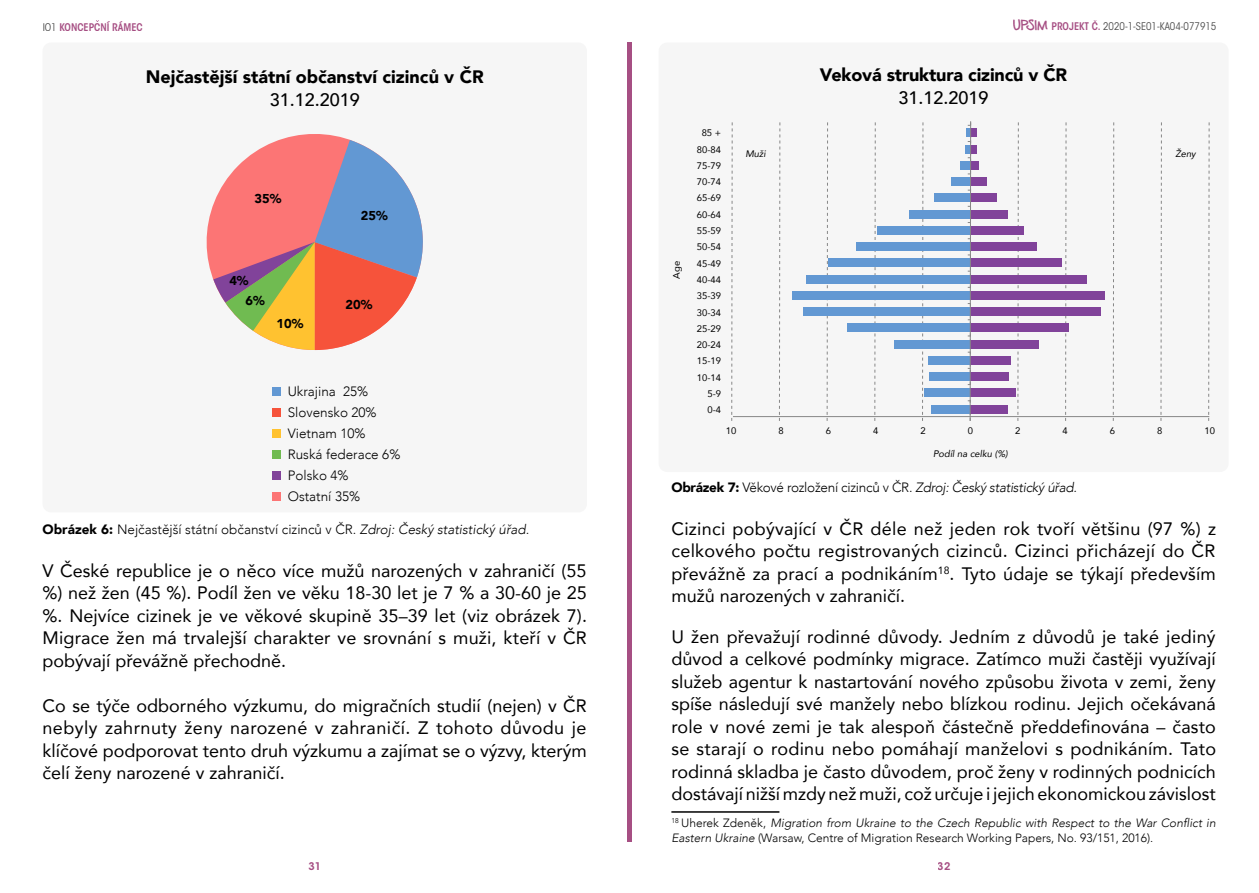
<style>
.page{position:relative;width:1259px;height:893px;background:#fff}
.page>*{position:absolute;margin:0;border:0;box-sizing:border-box;transform-origin:0 0}
.t1{font:18px/22.5px "Avenir";color:#000;text-align:justify}
.t2{font:900 18px "Avenir";color:#000}
.t3{font:500 18px "Avenir";color:#000}
.t4{font:300 13.5px/21px "Avenir";color:#000}
.t5{font:italic 300 13.5px "Avenir";letter-spacing:-.02em;color:#000}
.t6{font:900 12.9px "Avenir";color:#000}
.t7{font:italic 300 12px/15px "Avenir";color:#000}
.t8{font:condensed 10.5px "ITC Avant Garde Std";color:#000}
.t9{font:600 condensed 10.5px "ITC Avant Garde Std";color:#80034e}
.t10{font:600 10.5px "ITC Avant Garde Std";color:#80034e}
.t11{font:9.45px/16.4px "Avenir";color:#000;text-align:right}
.t12{font:italic 9.45px "Avenir";color:#000}
.s1{font-weight:400;color:#000}
.s2{font-family:"Coert Schrift Dik";font-stretch:normal;color:#80034e}
.s3{font-weight:600;color:#80034e}
.s4{font-weight:900}
.s5{font-style:italic}
.s6{font-weight:900;font-style:normal}
.s7{font-style:normal}
</style>
<div class="page">
<hr style="left:627px;top:43px;width:4px;height:799px;background:#a64f83">
<div style="left:43px;top:43px;width:544px;height:469px;background:#f6f6f6;border-radius:9px"></div>
<div style="left:272px;top:387px;width:9px;height:9px;background:#6298d3"></div>
<div style="left:272px;top:408px;width:9px;height:9px;background:#f6533b"></div>
<div style="left:272px;top:429px;width:9px;height:9px;background:#ffc230"></div>
<div style="left:272px;top:450px;width:9px;height:9px;background:#70bb51"></div>
<div style="left:272px;top:471px;width:9px;height:9px;background:#81439a"></div>
<div style="left:272px;top:492px;width:9px;height:9px;background:#fc7575"></div>
<svg style="left:206px;top:134px;width:144px;height:145px"></svg>
<svg style="left:213px;top:140px;width:210px;height:210px"></svg>
<div style="left:658px;top:43px;width:570px;height:429px;background:#f6f6f6;border-radius:9px"></div>
<hr style="left:671px;top:811px;width:108px;height:2px;background:#000">
<hr style="left:733px;top:416px;width:476px;height:1px;background:#878787">
<svg style="left:731px;top:122px;width:1px;height:299px"></svg>
<svg style="left:779px;top:122px;width:1px;height:299px"></svg>
<svg style="left:827px;top:122px;width:1px;height:299px"></svg>
<svg style="left:874px;top:122px;width:1px;height:299px"></svg>
<svg style="left:922px;top:122px;width:1px;height:299px"></svg>
<svg style="left:1017px;top:123px;width:1px;height:298px"></svg>
<svg style="left:1065px;top:122px;width:1px;height:299px"></svg>
<svg style="left:1113px;top:122px;width:1px;height:299px"></svg>
<svg style="left:1160px;top:141px;width:1px;height:280px"></svg>
<svg style="left:1208px;top:122px;width:1px;height:299px"></svg>
<div style="left:792px;top:291px;width:178px;height:9px;background:#6298d3"></div>
<div style="left:970px;top:291px;width:135px;height:9px;background:#81439a"></div>
<div style="left:806px;top:275px;width:164px;height:8px;background:#6298d3"></div>
<div style="left:970px;top:275px;width:117px;height:8px;background:#81439a"></div>
<div style="left:828px;top:258px;width:142px;height:9px;background:#6298d3"></div>
<div style="left:970px;top:258px;width:92px;height:9px;background:#81439a"></div>
<div style="left:856px;top:242px;width:114px;height:9px;background:#6298d3"></div>
<div style="left:970px;top:242px;width:67px;height:9px;background:#81439a"></div>
<div style="left:877px;top:226px;width:93px;height:9px;background:#6298d3"></div>
<div style="left:970px;top:226px;width:54px;height:9px;background:#81439a"></div>
<div style="left:909px;top:210px;width:61px;height:8px;background:#6298d3"></div>
<div style="left:970px;top:210px;width:38px;height:8px;background:#81439a"></div>
<div style="left:934px;top:193px;width:36px;height:9px;background:#6298d3"></div>
<div style="left:970px;top:193px;width:27px;height:9px;background:#81439a"></div>
<div style="left:931px;top:405px;width:39px;height:8px;background:#6298d3"></div>
<div style="left:970px;top:405px;width:38px;height:8px;background:#81439a"></div>
<div style="left:924px;top:389px;width:46px;height:8px;background:#6298d3"></div>
<div style="left:970px;top:389px;width:45px;height:8px;background:#81439a"></div>
<div style="left:929px;top:372px;width:41px;height:9px;background:#6298d3"></div>
<div style="left:970px;top:372px;width:38px;height:9px;background:#81439a"></div>
<div style="left:928px;top:356px;width:42px;height:9px;background:#6298d3"></div>
<div style="left:970px;top:356px;width:41px;height:9px;background:#81439a"></div>
<div style="left:893px;top:340px;width:77px;height:8px;background:#6298d3"></div>
<div style="left:970px;top:340px;width:69px;height:8px;background:#81439a"></div>
<div style="left:847px;top:324px;width:123px;height:8px;background:#6298d3"></div>
<div style="left:970px;top:324px;width:98px;height:8px;background:#81439a"></div>
<div style="left:803px;top:307px;width:167px;height:9px;background:#6298d3"></div>
<div style="left:970px;top:307px;width:131px;height:9px;background:#81439a"></div>
<div style="left:951px;top:177px;width:19px;height:9px;background:#6298d3"></div>
<div style="left:970px;top:177px;width:16px;height:9px;background:#81439a"></div>
<div style="left:960px;top:161px;width:10px;height:9px;background:#6298d3"></div>
<div style="left:970px;top:161px;width:8px;height:9px;background:#81439a"></div>
<div style="left:965px;top:145px;width:5px;height:8px;background:#6298d3"></div>
<div style="left:970px;top:145px;width:6px;height:8px;background:#81439a"></div>
<div style="left:970px;top:128px;width:7px;height:9px;background:#81439a"></div>
<svg style="left:966px;top:121px;width:5px;height:300px"></svg>
<p class="t9" style="left:43px;top:20px;width:102px"><span class="s1">IO1</span> KONCEPCNÍ RÁMEC</p>
<p class="t8" style="left:1013px;top:20px;width:205px"><span class="s2">UPSIM</span> <span class="s3">PROJEKT C.</span> 2020-1-SE01-KA04-077915</p>
<p class="t2" style="left:146px;top:61px;width:339px">Nejčastější státní občanství cizinců v ČR</p>
<p class="t3" style="left:270px;top:84px;width:92px">31.12.2019</p>
<p class="t2" style="left:820px;top:60px;width:249px">Veková struktura cizinců v ČR</p>
<p class="t3" style="left:898px;top:82px;width:92px">31.12.2019</p>
<p class="t6" style="left:254px;top:187px;width:28px">35%</p>
<p class="t6" style="left:229px;top:270px;width:21px">4%</p>
<p class="t6" style="left:245px;top:290px;width:21px">6%</p>
<p class="t6" style="left:277px;top:312px;width:28px">10%</p>
<p class="t6" style="left:361px;top:204px;width:28px">25%</p>
<p class="t6" style="left:345px;top:293px;width:28px">20%</p>
<p class="t4" style="left:288px;top:380px;width:114px">Ukrajina 25%<br>Slovensko 20%<br>Vietnam 10%<br>Ruská federace 6%<br>Polsko 4%<br>Ostatní 35%</p>
<p class="t4" style="left:43px;top:518px;width:488px"><span class="s4">Obrázek 6:</span> Nejčastější státní občanství cizinců v ČR. <span class="s5">Zdroj: Český statistický úřad.</span></p>
<p class="t1" style="left:43px;top:559px;width:546px">V České republice je o něco více mužů narozených v zahraničí (55 %) než žen (45 %). Podíl žen ve věku 18-30 let je 7 % a 30-60 je 25 %. Nejvíce cizinek je ve věkové skupině 35–39 let (viz obrázek 7).<br>Migrace žen má trvalejší charakter ve srovnání s muži, kteří v ČR pobývají převážně přechodně.</p>
<p class="t1" style="left:43px;top:694px;width:546px">Co se týče odborného výzkumu, do migračních studií (nejen) v ČR nebyly zahrnuty ženy narozené v zahraničí. Z tohoto důvodu je klíčové podporovat tento druh výzkumu a zajímat se o výzvy, kterým čelí ženy narozené v zahraničí.</p>
<p class="t11" style="left:668px;top:279px;width:19px;rotate:-90deg">Age</p>
<p class="t11" style="left:697px;top:125px;width:26px">85 +<br>80-84<br>75-79<br>70-74<br>65-69<br>60-64<br>55-59<br>50-54<br>45-49<br>40-44<br>35-39<br>30-34<br>25-29<br>20-24<br>15-19<br>10-14<br>5-9<br>0-4</p>
<p class="t12" style="left:745px;top:148px;width:22px">Muži</p>
<p class="t12" style="left:1175px;top:148px;width:22px">Ženy</p>
<p class="t11" style="left:726px;top:423px;width:12px">10</p>
<p class="t11" style="left:778px;top:423px;width:7px">8</p>
<p class="t11" style="left:825px;top:423px;width:7px">6</p>
<p class="t11" style="left:873px;top:423px;width:7px">4</p>
<p class="t11" style="left:920px;top:423px;width:7px">2</p>
<p class="t11" style="left:967px;top:423px;width:7px">0</p>
<p class="t11" style="left:1015px;top:423px;width:7px">2</p>
<p class="t11" style="left:1062px;top:423px;width:7px">4</p>
<p class="t11" style="left:1109px;top:423px;width:7px">6</p>
<p class="t11" style="left:1157px;top:423px;width:7px">8</p>
<p class="t11" style="left:1204px;top:423px;width:12px">10</p>
<p class="t12" style="left:933px;top:447px;width:76px">Podíl na celku (%)</p>
<p class="t5" style="left:671px;top:479px;width:407px"><span class="s6">Obrázek 7:</span> <span class="s7">Věkové rozložení cizinců v ČR.</span> Zdroj: Český statistický úřad.</p>
<p class="t1" style="left:671px;top:517px;width:546px">Cizinci pobývající v ČR déle než jeden rok tvoří většinu (97 %) z celkového počtu registrovaných cizinců. Cizinci přicházejí do ČR převážně za prací a podnikáním<sup>18</sup>. Tyto údaje se týkají především mužů narozených v zahraničí.</p>
<p class="t1" style="left:671px;top:625px;width:546px">U žen převažují rodinné důvody. Jedním z důvodů je také jediný důvod a celkové podmínky migrace. Zatímco muži častěji využívají služeb agentur k nastartování nového způsobu života v zemi, ženy spíše následují své manžely nebo blízkou rodinu. Jejich očekávaná role v nové zemi je tak alespoň částečně předdefinována – často se starají o rodinu nebo pomáhají manželovi s podnikáním. Tato rodinná skladba je často důvodem, proč ženy v rodinných podnicích dostávají nižší mzdy než muži, což určuje i jejich ekonomickou závislost</p>
<p class="t7" style="left:671px;top:815px;width:546px"><sup>18</sup> <span class="s7">Uherek Zdeněk,</span> Migration from Ukraine to the Czech Republic with Respect to the War Conflict in<br>Eastern Ukraine <span class="s7">(Warsaw, Centre of Migration Research Working Papers, No. 93/151, 2016).</span></p>
<p class="t10" style="left:308px;top:860px;width:14px">31</p>
<p class="t10" style="left:938px;top:860px;width:14px">32</p>
</div>
